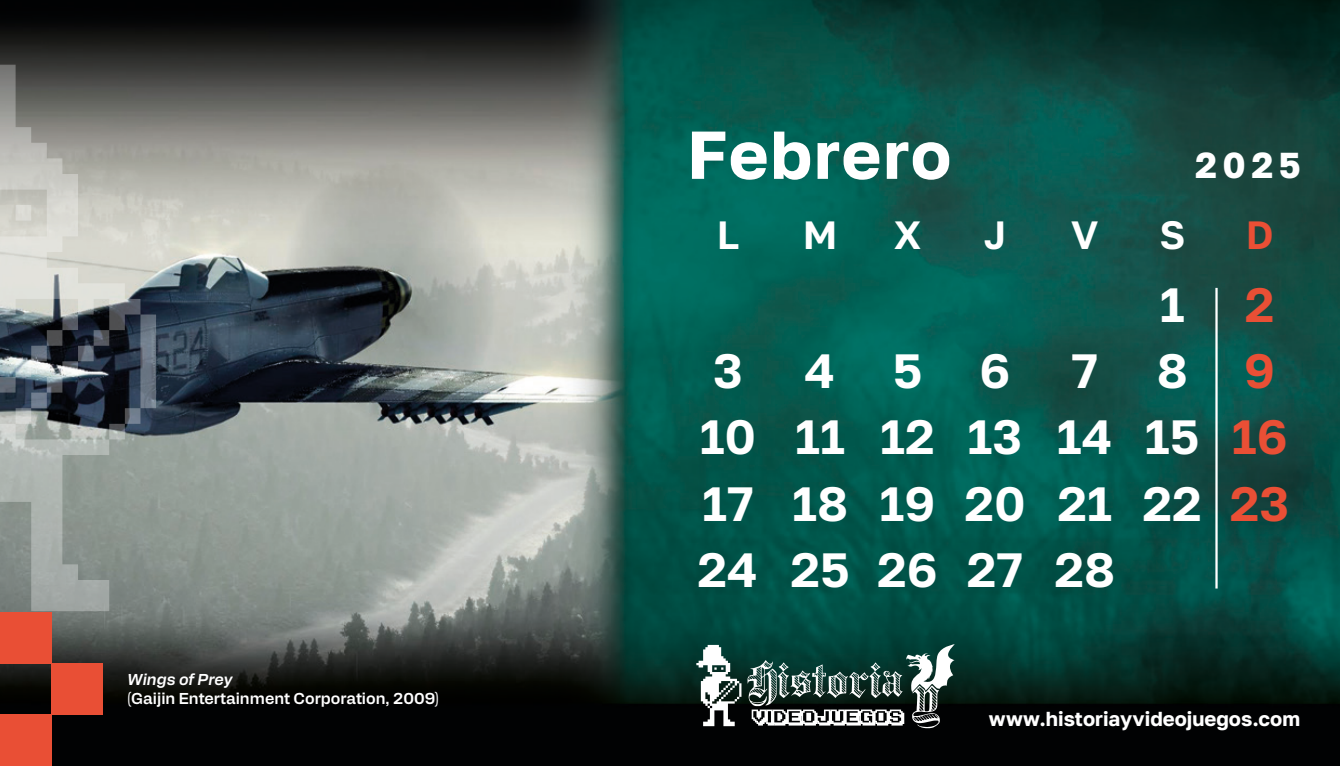
<style>
.page{position:relative;width:1340px;height:766px;background:#fff}
.page>*{position:absolute;margin:0;border:0;box-sizing:border-box;transform-origin:0 0}
.MES{font:700 67.5px "Golos Text";letter-spacing:.025em;color:#fff}
.MES-DIAS{font:600 47.93px "Golos Text";color:#fff}
.MES-DIAS-2{font:600 47.93px "Golos Text";color:#e94f35}
.SEMANA{font:600 39.38px "Golos Text";color:#fff}
.SEMANA-2{font:600 39.38px "Golos Text";color:#e94f35}
.t1{font:700 36px "Golos Text";color:#fff}
.t2{font:700 20.25px "Golos Text";color:#fff}
.pie{font:600 15.75px/18.9px "Alfabet";color:#fff}
.s1{font-style:italic}
.s2{color:#e94f35}
</style>
<div class="page">
<img style="left:0;top:0;width:1339px;height:765px">
<svg style="left:696px;top:644px;width:45px;height:82px"></svg>
<svg style="left:747px;top:644px;width:207px;height:84px"></svg>
<div style="left:0;top:714px;width:51px;height:51px;background:#e94f35"></div>
<div style="left:51px;top:663px;width:51px;height:51px;background:#e94f35"></div>
<div style="left:0;top:612px;width:51px;height:51px;background:#e94f35"></div>
<hr style="left:1215px;top:288px;width:2px;height:300px;background:#fff">
<svg style="left:0;top:49px;width:156px;height:562px;background:#8a8f8d"></svg>
<p class="pie" style="left:128px;top:668px;width:313px"><span class="s1">Wings of Prey<br></span>(Gaijin Entertainment Corporation, 2009)</p>
<p class="MES" style="left:687px;top:114px;width:265px">Febrero</p>
<p class="t1" style="left:1195px;top:144px;width:107px">2025</p>
<p class="SEMANA" style="left:716px;top:211px;width:24px">L</p>
<p class="SEMANA" style="left:802px;top:211px;width:36px">M</p>
<p class="SEMANA" style="left:893px;top:211px;width:29px">X</p>
<p class="SEMANA" style="left:983px;top:211px;width:24px">J</p>
<p class="SEMANA" style="left:1071px;top:211px;width:29px">V</p>
<p class="SEMANA" style="left:1159px;top:211px;width:27px">S</p>
<p class="SEMANA-2" style="left:1245px;top:211px;width:29px">D</p>
<p class="MES-DIAS" style="left:1159px;top:276px;width:26px">1</p>
<p class="MES-DIAS-2" style="left:1244px;top:276px;width:31px">2</p>
<p class="MES-DIAS" style="left:713px;top:342px;width:31px">3</p>
<p class="MES-DIAS" style="left:804px;top:342px;width:207px">456</p>
<p class="MES-DIAS" style="left:1071px;top:342px;width:205px">78<span class="s2">9</span></p>
<p class="MES-DIAS" style="left:699px;top:408px;width:589px">10 11 12 13 14 15 <span class="s2">16</span></p>
<p class="MES-DIAS" style="left:702px;top:474px;width:589px">17 18 19 20 21 22 <span class="s2">23</span></p>
<p class="MES-DIAS" style="left:697px;top:540px;width:419px">24 25 26 27 28</p>
<p class="t2" style="left:988px;top:706px;width:313px">www.historiayvideojuegos.com</p>
</div>
